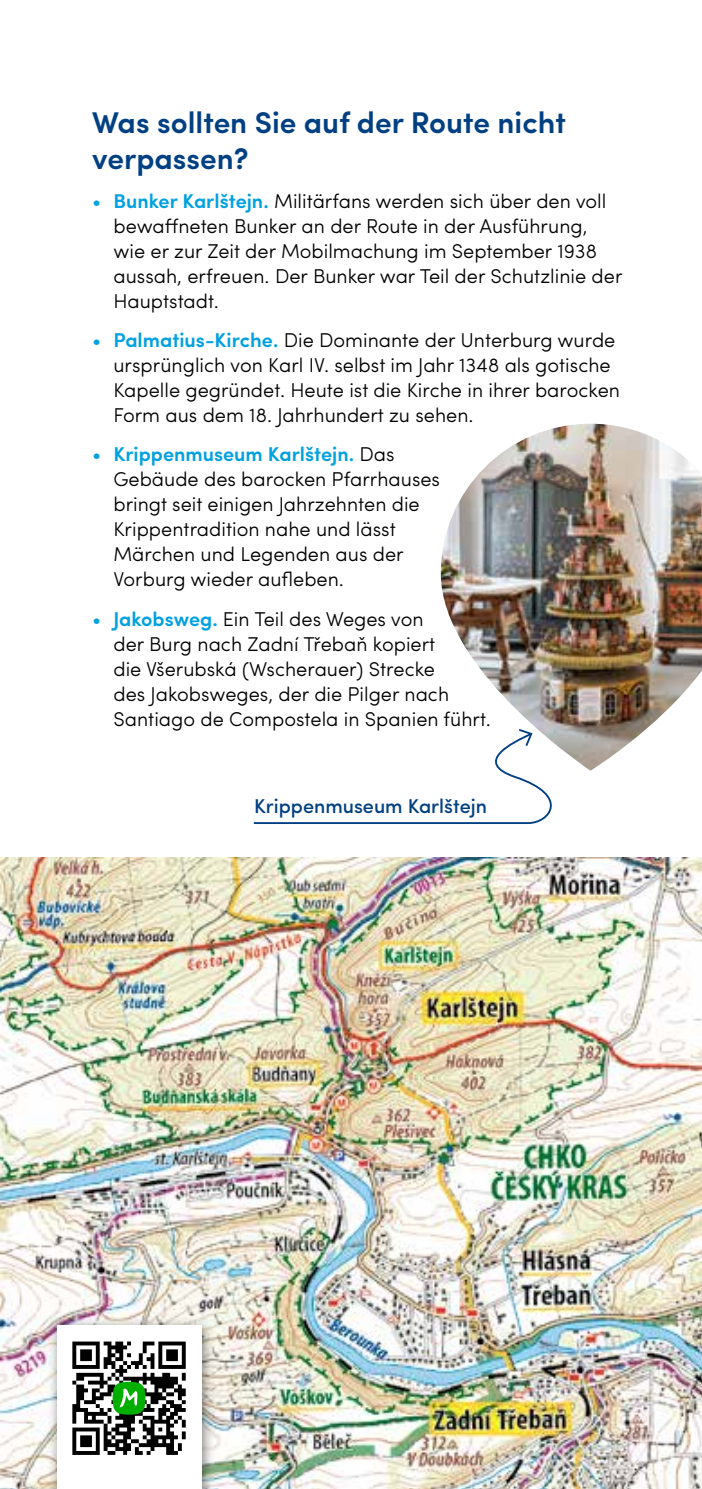
<style>
.page{position:relative;width:702px;height:1489px;background:#fff}
.page>*{position:absolute;margin:0;border:0;box-sizing:border-box;transform-origin:0 0}
.t1{font:600 30px/36px "Sofia Pro";color:#004082}
.t2{font:300 20px/25px "Sofia Pro";color:#000}
.t3{font:500 20px "Sofia Pro";color:#004082}
.s1{color:#00a1e0}
.s2{font-weight:600;color:#00a1e0}
</style>
<div class="page">
<img style="left:0;top:857px;width:702px;height:631px">
<img style="left:441px;top:423px;width:261px;height:347px">
<div style="left:47px;top:1315px;width:169px;height:173px;background:#000;opacity:.5"></div>
<div style="left:57px;top:1325px;width:144px;height:163px;background:#fff"></div>
<svg style="left:72px;top:1341px;width:114px;height:113px"></svg>
<svg style="left:253px;top:727px;width:318px;height:97px"></svg>
<h1 class="t1" style="left:92px;top:102px;width:475px">Was sollten Sie auf der Route nicht verpassen?</h1>
<p class="t2" style="left:113px;top:187px;width:510px;text-indent:-21px"><span class="s1">•</span> <span class="s2">Bunker Karlštejn.</span> Militärfans werden sich über den voll bewaffneten Bunker an der Route in der Ausführung, wie er zur Zeit der Mobilmachung im September 1938 aussah, erfreuen. Der Bunker war Teil der Schutzlinie der Hauptstadt.</p>
<p class="t2" style="left:113px;top:326px;width:508px;text-indent:-21px"><span class="s1">•</span> <span class="s2">Palmatius-Kirche.</span> Die Dominante der Unterburg wurde ursprünglich von Karl IV. selbst im Jahr 1348 als gotische Kapelle gegründet. Heute ist die Kirche in ihrer barocken Form aus dem 18. Jahrhundert zu sehen.</p>
<p class="t2" style="left:113px;top:440px;width:328px;text-indent:-21px"><span class="s1">•</span> <span class="s2">Krippenmuseum Karlštejn.</span> Das<br>Gebäude des barocken Pfarrhauses bringt seit einigen Jahrzehnten die<br>Krippentradition nahe und lässt<br>Märchen und Legenden aus der<br>Vorburg wieder aufleben.</p>
<p class="t2" style="left:113px;top:604px;width:379px;text-indent:-21px"><span class="s1">•</span> <span class="s2">Jakobsweg.</span> Ein Teil des Weges von<br>der Burg nach Zadní Třebaň kopiert<br>die Všerubská (Wscherauer) Strecke<br>des Jakobsweges, der die Pilger nach Santiago de Compostela in Spanien führt.</p>
<p class="t3" style="left:254px;top:790px;width:234px">Krippenmuseum Karlštejn</p>
</div>
